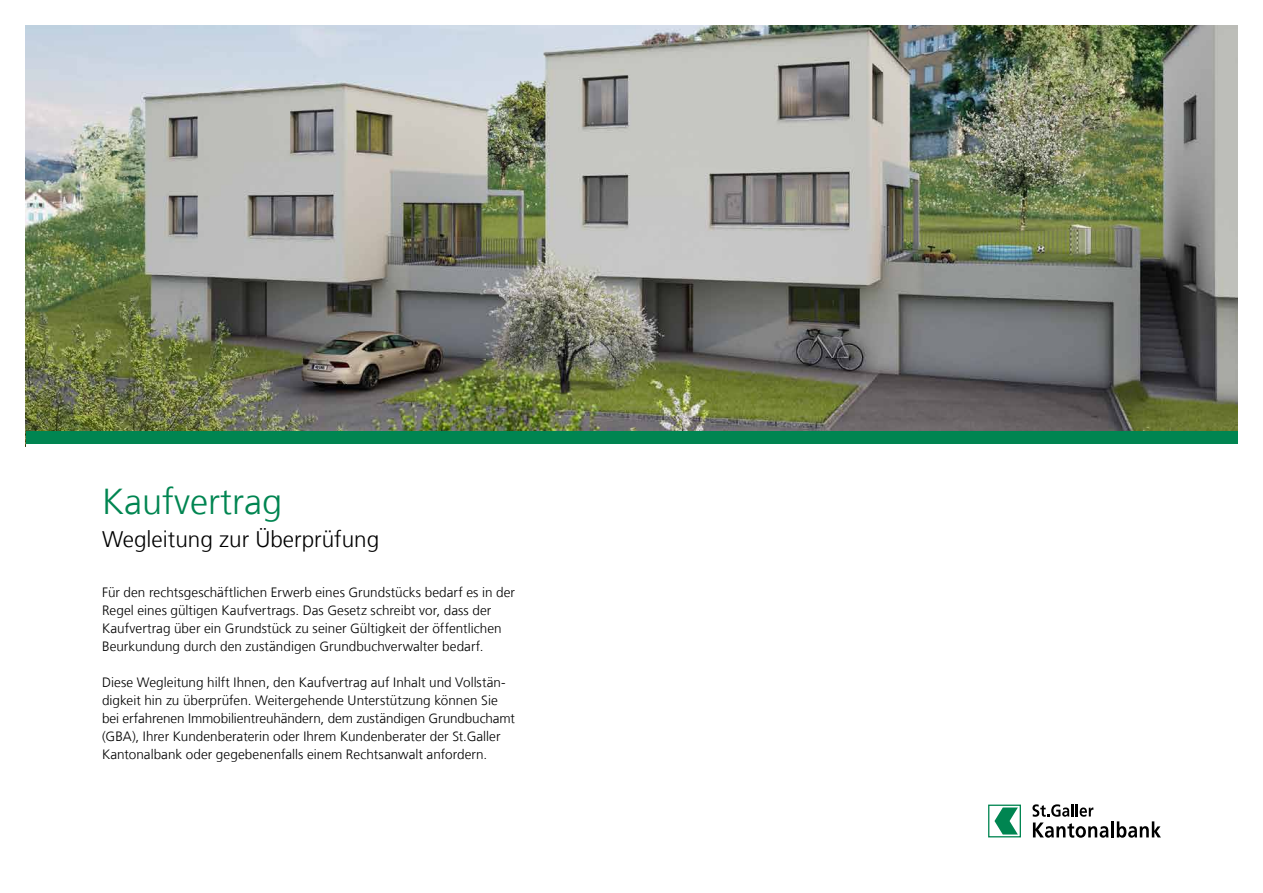
<style>
.page{position:relative;width:1263px;height:893px;background:#fff}
.page>*{position:absolute;margin:0;border:0;box-sizing:border-box;transform-origin:0 0}
.t1{font:300 36px "Frutiger LT Com";color:#008551}
.t2{font:300 22.5px "Frutiger LT Com";color:#000}
.t3{font:300 13.5px/18px "Frutiger LT Com";color:#000}
</style>
<div class="page">
<div style="left:988px;top:805px;width:33px;height:32px;border:1px solid #008551"></div>
<svg style="left:1032px;top:804px;width:76px;height:34px"></svg>
<hr style="left:1111px;top:821px;width:3px;height:16px;background:#000">
<svg style="left:1117px;top:821px;width:44px;height:17px"></svg>
<svg style="left:994px;top:807px;width:24px;height:27px"></svg>
<img style="left:26px;top:26px;width:1211px;height:405px">
<div style="left:26px;top:431px;width:1211px;height:13px;background:#008551"></div>
<h1 class="t1" style="left:102px;top:479px;width:181px">Kaufvertrag</h1>
<h2 class="t2" style="left:102px;top:525px;width:279px">Wegleitung zur Überprüfung</h2>
<p class="t3" style="left:102px;top:583px;width:414px">Für den rechtsgeschäftlichen Erwerb eines Grundstücks bedarf es in der Regel eines gültigen Kaufvertrags. Das Gesetz schreibt vor, dass der Kaufvertrag über ein Grundstück zu seiner Gültigkeit der öffentlichen Beurkundung durch den zuständigen Grundbuchverwalter bedarf.</p>
<p class="t3" style="left:102px;top:673px;width:414px">Diese Wegleitung hilft Ihnen, den Kaufvertrag auf Inhalt und Vollstän&shy;digkeit hin zu überprüfen. Weitergehende Unterstützung können Sie bei erfahrenen Immobilientreuhändern, dem zuständigen Grundbuchamt (GBA), Ihrer Kundenberaterin oder Ihrem Kundenberater der St.Galler Kantonalbank oder gegebenenfalls einem Rechtsanwalt anfordern.</p>
</div>
